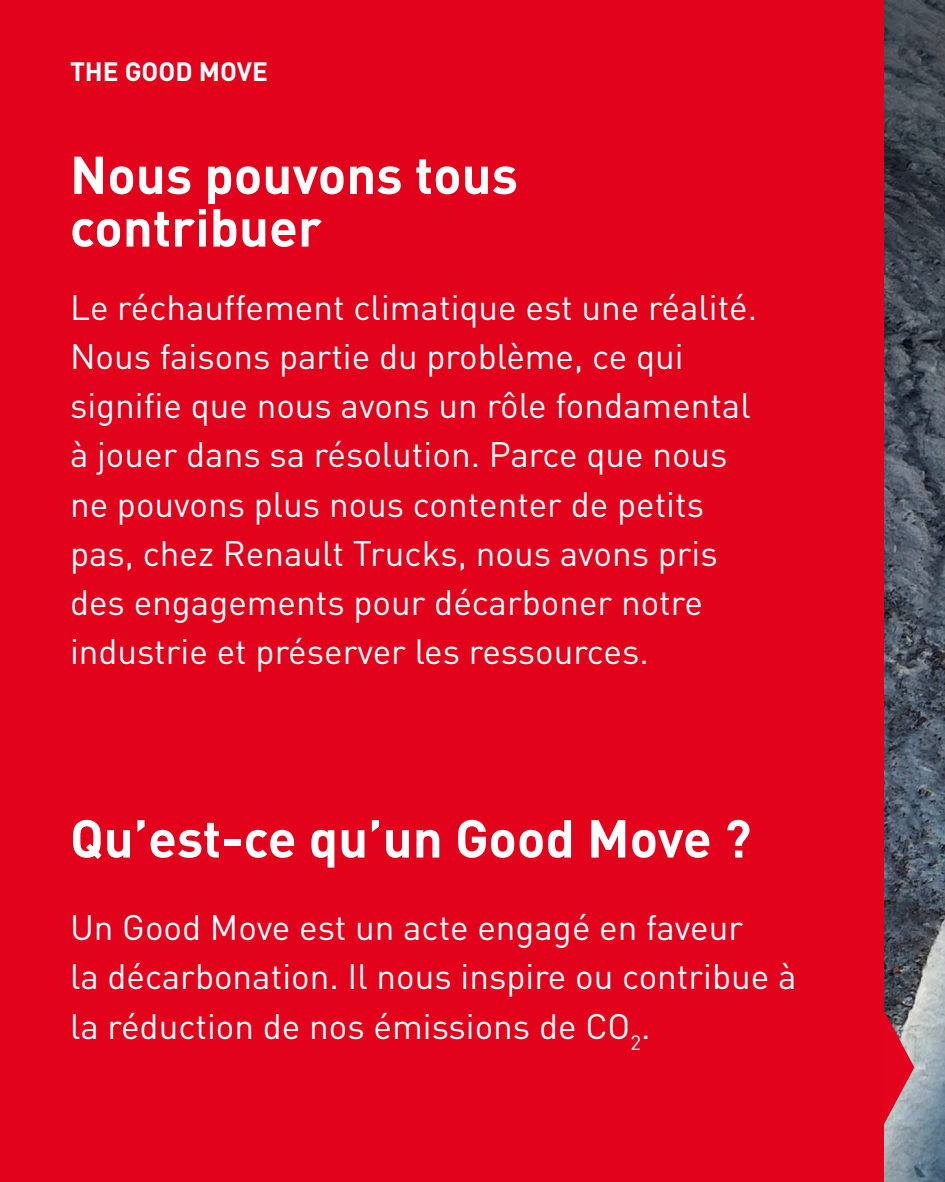
<style>
.page{position:relative;width:945px;height:1182px;background:#fff}
.page>*{position:absolute;margin:0;border:0;box-sizing:border-box;transform-origin:0 0}
.t1{font:700 52.5px/52.5px "DIN Pro";color:#fff}
.t2{font:35px/49px "DIN Pro";color:#fff}
.t3{font:700 26.25px "DIN Pro";color:#fff}
</style>
<div class="page">
<svg style="left:884px;top:0;width:61px;height:1181px;background:#515a64"></svg>
<svg style="left:884px;top:1009px;width:30px;height:115px;background:#c15563"></svg>
<div style="left:0;top:0;width:884px;height:1181px;background:#e3021b"></div>
<p class="t3" style="left:70px;top:54px;width:199px">THE GOOD MOVE</p>
<p class="t1" style="left:70px;top:147px;width:450px">Nous pouvons tous contribuer</p>
<p class="t2" style="left:70px;top:282px;width:689px">Le réchauffement climatique est une réalité.<br>Nous faisons partie du problème, ce qui signifie que nous avons un rôle fondamental à jouer dans sa résolution. Parce que nous ne pouvons plus nous contenter de petits pas, chez Renault Trucks, nous avons pris des engagements pour décarboner notre industrie et préserver les ressources.</p>
<p class="t1" style="left:70px;top:810px;width:683px">Qu’est-ce qu’un Good Move ?</p>
<p class="t2" style="left:70px;top:901px;width:728px">Un Good Move est un acte engagé en faveur<br>la décarbonation. Il nous inspire ou contribue à la réduction de nos émissions de CO<sub>2</sub>.</p>
</div>
